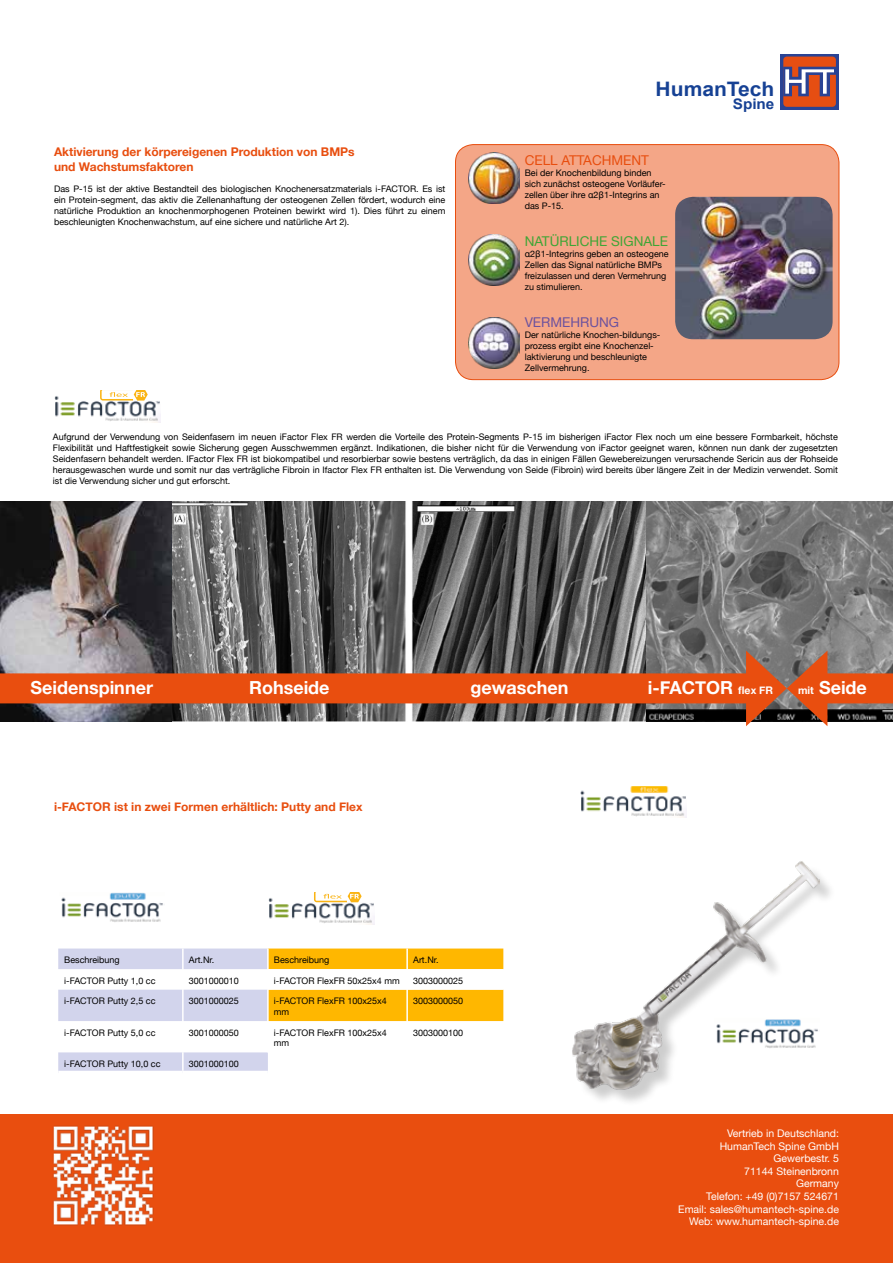
<style>
.page{position:relative;width:893px;height:1263px;background:#fff}
.page>*{position:absolute;margin:0;border:0;box-sizing:border-box;transform-origin:0 0}
.t1{font:700 19.95px "Arial";color:#164194;scale:1.05 1}
.t2{font:700 18px "Helvetica Neue";color:#fff}
.t3{font:700 14.55px "Arial";color:#164194;scale:1.05 1}
.t4{font:13.5px "Helvetica Neue";color:#3fa535}
.t5{font:13.5px "Helvetica Neue";color:#e84e0f}
.t6{font:13.5px "Helvetica Neue";color:#6c529e}
.t7{font:700 12px/14.4px "Helvetica Neue";color:#e84e0f}
.t8{font:10.5px/12.6px "Helvetica Neue";color:#fff;text-align:right}
.t9{font:9px/10.8px "Helvetica Neue";color:#000}
.s1{font-family:"Helvetica"}
.s2{font-size:10.5px}
</style>
<div class="page">
<div style="left:0;top:1114px;width:893px;height:149px;background:#e94e0f"></div>
<div style="left:780px;top:54px;width:59px;height:56px;background:#2a4394"></div>
<div style="left:783px;top:57px;width:53px;height:50px;background:#e64e12;border-radius:4px"></div>
<svg style="left:783px;top:67px;width:53px;height:29px"></svg>
<svg style="left:58px;top:948px;width:445px;height:123px"></svg>
<img style="left:61px;top:892px;width:102px;height:30px">
<img style="left:268px;top:898px;width:106px;height:26px">
<svg style="left:314px;top:892px;width:48px;height:10px"></svg>
<div style="left:574px;top:864px;width:263px;height:243px;background:#000;opacity:.2"></div>
<img style="left:572px;top:861px;width:248px;height:229px">
<img style="left:713px;top:1016px;width:107px;height:35px">
<img style="left:580px;top:786px;width:106px;height:31px">
<div style="left:455px;top:145px;width:384px;height:235px;background:#f4a687;border-radius:18px"></div>
<div style="left:455px;top:144px;width:384px;height:236px;border:1px solid #e84e0f;border-radius:18px"></div>
<img style="left:675px;top:197px;width:158px;height:142px">
<img style="left:468px;top:152px;width:52px;height:51px">
<img style="left:468px;top:317px;width:52px;height:51px">
<img style="left:468px;top:235px;width:52px;height:51px">
<img style="left:53px;top:1125px;width:101px;height:101px">
<img style="left:54px;top:396px;width:106px;height:26px">
<svg style="left:100px;top:391px;width:48px;height:10px"></svg>
<img style="left:0;top:501px;width:893px;height:220px">
<div style="left:0;top:673px;width:760px;height:30px;background:#e94e0f"></div>
<div style="left:813px;top:673px;width:80px;height:30px;background:#e94e0f"></div>
<svg style="left:746px;top:650px;width:81px;height:76px"></svg>
<h3 class="t7" style="left:54px;top:145px;width:302px">Aktivierung der körpereigenen Produktion von BMPs und Wachstumsfaktoren</h3>
<p class="t9" style="left:54px;top:184px;width:393px;text-align:justify">Das P-15 ist der aktive Bestandteil des biologischen Knochenersatzmaterials i-FACTOR. Es ist ein Protein-segment, das aktiv die Zellenanhaftung der osteogenen Zellen fördert, wodurch eine natürliche Produktion an knochenmorphogenen Proteinen bewirkt wird 1). Dies führt zu einem beschleunigten Knochenwachstum, auf eine sichere und natürliche Art 2).</p>
<h1 class="t1" style="left:656px;top:76px;width:115px">HumanTech</h1>
<h3 class="t3" style="left:733px;top:94px;width:41px">Spine</h3>
<h3 class="t5" style="left:525px;top:151px;width:126px">CELL ATTACHMENT</h3>
<p class="t9" style="left:525px;top:168px;width:143px">Bei der Knochenbildung binden sich zunächst osteogene Vorläufer&shy;zellen über ihre <span class="s1">α</span>2<span class="s1">β</span>1-Integrins an das P-15.</p>
<h3 class="t4" style="left:525px;top:232px;width:145px">NATÜRLICHE SIGNALE</h3>
<p class="t9" style="left:525px;top:249px;width:146px"><span class="s1">α</span>2<span class="s1">β</span>1-Integrins geben an osteogene<br>Zellen das Signal natürliche BMPs freizulassen und deren Vermehrung zu stimulieren.</p>
<h3 class="t6" style="left:525px;top:313px;width:96px">VERMEHRUNG</h3>
<p class="t9" style="left:525px;top:330px;width:137px">Der natürliche Knochen-bildungs&shy;prozess ergibt eine Knochenzel&shy;laktivierung und beschleunigte<br>Zellvermehrung.</p>
<p class="t9" style="left:53px;top:432px;width:786px;text-align:justify">Aufgrund der Verwendung von Seidenfasern im neuen iFactor Flex FR werden die Vorteile des Protein-Segments P-15 im bisherigen iFactor Flex noch um eine bessere Formbarkeit, höchste Flexibilität und Haftfestigkeit sowie Sicherung gegen Ausschwemmen ergänzt. Indikationen, die bisher nicht für die Verwendung von iFactor geeignet waren, können nun dank der zugesetzten Seidenfasern behandelt werden. IFactor Flex FR ist biokompatibel und resorbierbar sowie bestens verträglich, da das in einigen Fällen Gewebereizungen verursachende Sericin aus der Rohseide herausgewaschen wurde und somit nur das verträgliche Fibroin in Ifactor Flex FR enthalten ist. Die Verwendung von Seide (Fibroin) wird bereits über längere Zeit in der Medizin verwendet. Somit ist die Verwendung sicher und gut erforscht.</p>
<h2 class="t2" style="left:30px;top:674px;width:124px">Seidenspinner</h2>
<h2 class="t2" style="left:249px;top:674px;width:82px">Rohseide</h2>
<h2 class="t2" style="left:470px;top:674px;width:99px">gewaschen</h2>
<h2 class="t2" style="left:648px;top:674px;width:127px">i-FACTOR <span class="s2">flex FR</span></h2>
<h2 class="t2" style="left:798px;top:674px;width:70px"><span class="s2">mit</span> Seide</h2>
<h3 class="t7" style="left:54px;top:800px;width:310px">i-FACTOR ist in zwei Formen erhältlich: Putty and Flex</h3>
<p class="t9" style="left:64px;top:955px;width:57px">Beschreibung</p>
<p class="t9" style="left:189px;top:955px;width:27px">Art.Nr.</p>
<p class="t9" style="left:274px;top:955px;width:57px">Beschreibung</p>
<p class="t9" style="left:413px;top:955px;width:27px">Art.Nr.</p>
<p class="t9" style="left:64px;top:975px;width:93px">i-FACTOR Putty 1,0 cc</p>
<p class="t9" style="left:189px;top:975px;width:52px">3001000010</p>
<p class="t9" style="left:274px;top:975px;width:127px">i-FACTOR FlexFR 50x25x4 mm</p>
<p class="t9" style="left:413px;top:975px;width:52px">3003000025</p>
<p class="t9" style="left:64px;top:996px;width:93px">i-FACTOR Putty 2,5 cc</p>
<p class="t9" style="left:189px;top:996px;width:52px">3001000025</p>
<p class="t9" style="left:274px;top:996px;width:115px">i-FACTOR FlexFR 100x25x4 mm</p>
<p class="t9" style="left:413px;top:996px;width:52px">3003000050</p>
<p class="t9" style="left:64px;top:1027px;width:93px">i-FACTOR Putty 5,0 cc</p>
<p class="t9" style="left:189px;top:1027px;width:52px">3001000050</p>
<p class="t9" style="left:274px;top:1027px;width:115px">i-FACTOR FlexFR 100x25x4 mm</p>
<p class="t9" style="left:413px;top:1027px;width:52px">3003000100</p>
<p class="t9" style="left:64px;top:1059px;width:98px">i-FACTOR Putty 10,0 cc</p>
<p class="t9" style="left:189px;top:1059px;width:52px">3001000100</p>
<p class="t8" style="left:678px;top:1127px;width:162px">Vertrieb in Deutschland:<br>HumanTech Spine GmbH<br>Gewerbestr. 5<br>71144 Steinenbronn<br>Germany<br>Telefon: +49 (0)7157 524671<br>Email: sales@humantech-spine.de<br>Web: www.humantech-spine.de</p>
</div>
